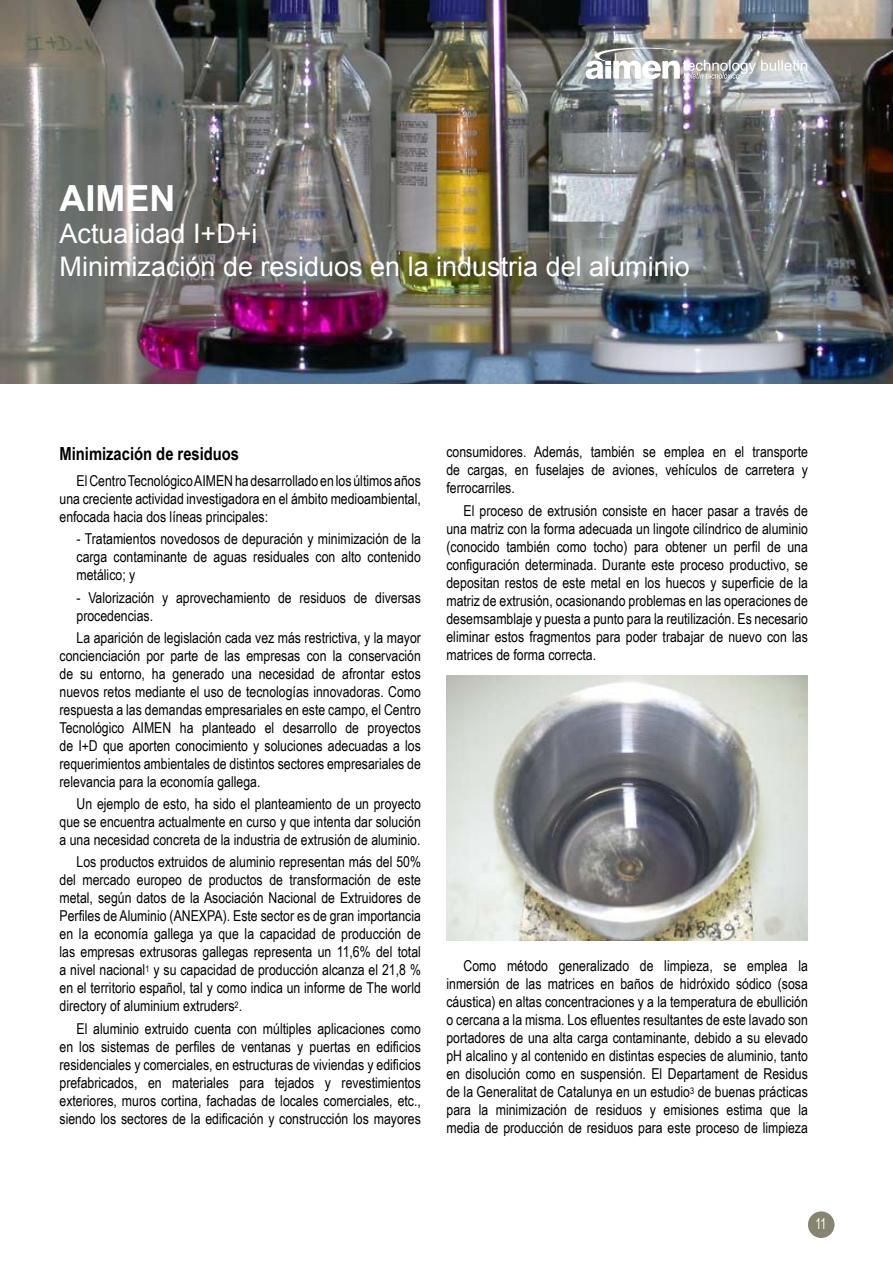
<style>
.page{position:relative;width:893px;height:1263px;background:#fff}
.page>*{position:absolute;margin:0;border:0;box-sizing:border-box;transform-origin:0 0}
.t1{font:700 36px "Arial";color:#fff}
.t2{font:27px/32.4px "Arial";color:#fff}
.t3{font:700 18px "Arial Narrow";color:#000}
.t4{font:15px/18px "Arial Narrow";color:#000;text-align:justify}
.t5{font:15px "Arial Narrow";color:#fff;scale:.85 1}
</style>
<div class="page">
<div style="left:808px;top:1211px;width:26px;height:27px;background:#878572;border-radius:50%"></div>
<img style="left:0;top:0;width:893px;height:383px">
<img style="left:446px;top:675px;width:362px;height:266px">
<img style="left:586px;top:48px;width:221px;height:31px">
<h1 class="t1" style="left:60px;top:178px;width:117px">AIMEN</h1>
<h2 class="t2" style="left:60px;top:218px;width:632px">Actualidad I+D+i<br>Minimización de residuos en la industria del aluminio</h2>
<p class="t3" style="left:60px;top:440px;width:181px">Minimización de residuos</p>
<p class="t4" style="left:60px;top:471px;width:363px;text-indent:17px">El Centro Tecnológico AIMEN ha desarrollado en los últimos años una creciente actividad investigadora en el ámbito medioambiental, enfocada hacia dos líneas principales:</p>
<p class="t4" style="left:77px;top:529px;width:346px">- Tratamientos novedosos de depuración y minimización de la carga contaminante de aguas residuales con alto contenido metálico; y</p>
<p class="t4" style="left:77px;top:588px;width:346px">- Valorización y aprovechamiento de residuos de diversas procedencias.</p>
<p class="t4" style="left:60px;top:628px;width:363px;text-indent:17px">La aparición de legislación cada vez más restrictiva, y la mayor concienciación por parte de las empresas con la conservación de su entorno, ha generado una necesidad de afrontar estos nuevos retos mediante el uso de tecnologías innovadoras. Como respuesta a las demandas empresariales en este campo, el Centro Tecnológico AIMEN ha planteado el desarrollo de proyectos de I+D que aporten conocimiento y soluciones adecuadas a los requerimientos ambientales de distintos sectores empresariales de relevancia para la economía gallega.</p>
<p class="t4" style="left:60px;top:794px;width:363px;text-indent:17px">Un ejemplo de esto, ha sido el planteamiento de un proyecto que se encuentra actualmente en curso y que intenta dar solución a una necesidad concreta de la industria de extrusión de aluminio.</p>
<p class="t4" style="left:60px;top:852px;width:363px;text-indent:17px">Los productos extruidos de aluminio representan más del 50% del mercado europeo de productos de transformación de este metal, según datos de la Asociación Nacional de Extruidores de Perfiles de Aluminio (ANEXPA). Este sector es de gran importancia en la economía gallega ya que la capacidad de producción de las empresas extrusoras gallegas representa un 11,6% del total a nivel nacional<sup>1</sup> y su capacidad de producción alcanza el 21,8 % en el territorio español, tal y como indica un informe de The world directory of aluminium extruders<sup>2</sup>.</p>
<p class="t4" style="left:60px;top:1019px;width:363px;text-indent:17px">El aluminio extruido cuenta con múltiples aplicaciones como en los sistemas de perfiles de ventanas y puertas en edificios residenciales y comerciales, en estructuras de viviendas y edificios prefabricados, en materiales para tejados y revestimientos exteriores, muros cortina, fachadas de locales comerciales, etc., siendo los sectores de la edificación y construcción los mayores</p>
<p class="t4" style="left:446px;top:443px;width:363px">consumidores. Además, también se emplea en el transporte de cargas, en fuselajes de aviones, vehículos de carretera y ferrocarriles.</p>
<p class="t4" style="left:446px;top:501px;width:363px;text-indent:17px">El proceso de extrusión consiste en hacer pasar a través de una matriz con la forma adecuada un lingote cilíndrico de aluminio (conocido también como tocho) para obtener un perfil de una configuración determinada. Durante este proceso productivo, se depositan restos de este metal en los huecos y superficie de la matriz de extrusión, ocasionando problemas en las operaciones de desemsamblaje y puesta a punto para la reutilización. Es necesario eliminar estos fragmentos para poder trabajar de nuevo con las matrices de forma correcta.</p>
<p class="t4" style="left:446px;top:956px;width:363px;text-indent:17px">Como método generalizado de limpieza, se emplea la inmersión de las matrices en baños de hidróxido sódico (sosa cáustica) en altas concentraciones y a la temperatura de ebullición o cercana a la misma. Los efluentes resultantes de este lavado son portadores de una alta carga contaminante, debido a su elevado pH alcalino y al contenido en distintas especies de aluminio, tanto en disolución como en suspensión. El Departament de Residus de la Generalitat de Catalunya en un estudio<sup>3</sup> de buenas prácticas para la minimización de residuos y emisiones estima que la media de producción de residuos para este proceso de limpieza</p>
<p class="t5" style="left:815px;top:1212px;width:14px">11</p>
</div>
